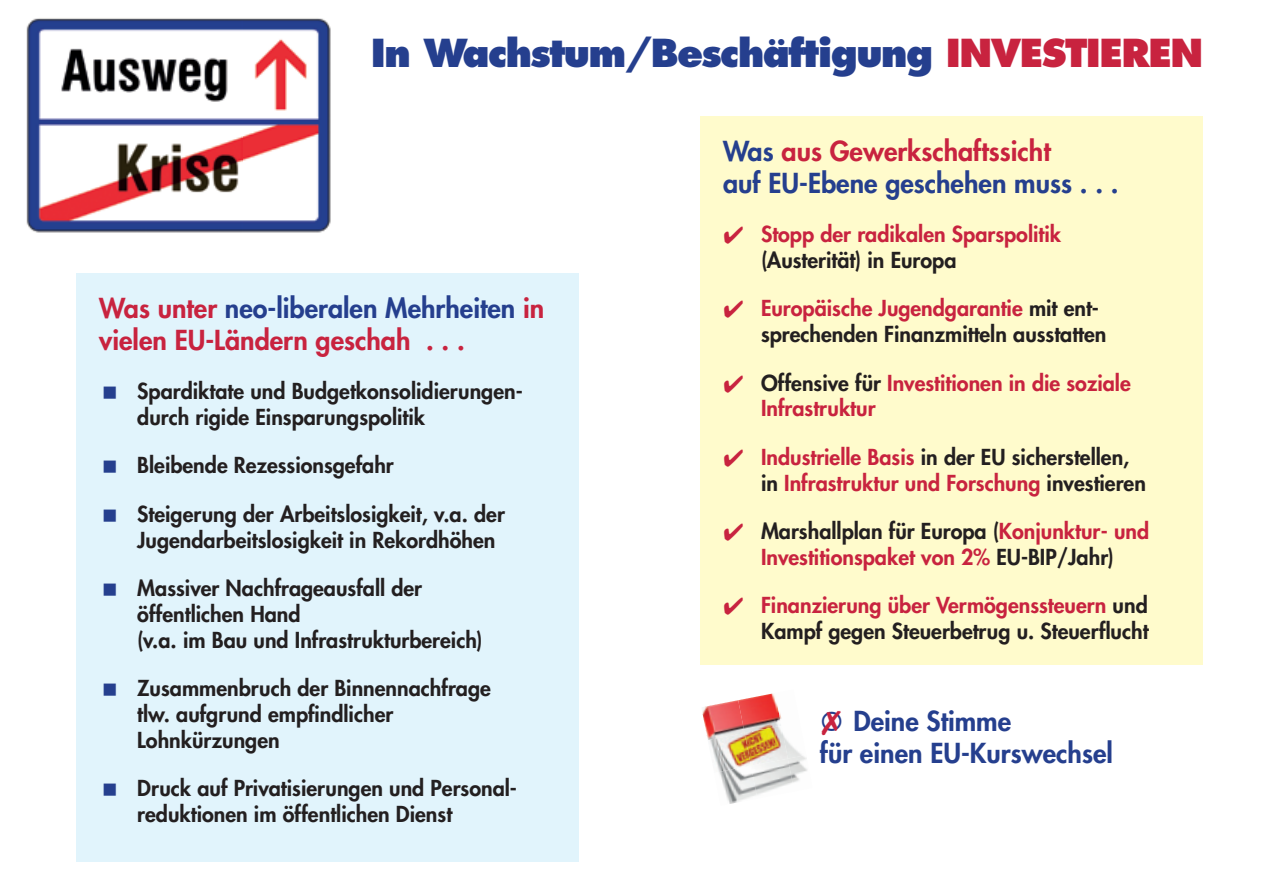
<style>
.page{position:relative;width:1263px;height:893px;background:#fff}
.page>*{position:absolute;margin:0;border:0;box-sizing:border-box;transform-origin:0 0}
.t1{font:800 37.5px "Futura Std";letter-spacing:-.04em;color:#253f8e}
.t2{font:800 26.85px/32.2px "Futura Std";color:#253f8e}
.t3{font:800 26.85px/32.2px "Futura Std";color:#c8233f}
.t4{font:800 21.45px/25.8px "Futura Std";color:#231f20}
.t5{font:800 21.45px/25.8px "Futura Std";color:#c8233f}
.s1{color:#c8233f}
.s2{color:#253f8e}
.s3{color:#231f20}
</style>
<div class="page">
<img style="left:26px;top:18px;width:305px;height:215px">
<div style="left:76px;top:273px;width:503px;height:589px;background:#e1f4fc"></div>
<div style="left:700px;top:116px;width:503px;height:548px;background:#fffbcc"></div>
<img style="left:702px;top:700px;width:36px;height:39px">
<img style="left:738px;top:693px;width:37px;height:40px">
<img style="left:775px;top:701px;width:27px;height:54px">
<img style="left:708px;top:733px;width:36px;height:33px">
<img style="left:744px;top:726px;width:44px;height:40px">
<img style="left:717px;top:766px;width:34px;height:38px">
<img style="left:751px;top:759px;width:37px;height:38px">
<img style="left:788px;top:755px;width:19px;height:30px">
<h1 class="t1" style="left:371px;top:29px;width:834px">In Wachstum/Beschäftigung <span class="s1">INVESTIEREN</span></h1>
<p class="t3" style="left:99px;top:292px;width:447px">Was unter <span class="s2">neo-liberalen Mehrheiten</span> in vielen EU-Ländern geschah . . .</p>
<p class="t4" style="left:137px;top:378px;width:387px">Spardiktate und Budgetkonsolidierungen&shy;durch rigide Einsparungspolitik</p>
<p class="t4" style="left:137px;top:452px;width:258px">Bleibende Rezessionsgefahr</p>
<p class="t4" style="left:137px;top:501px;width:369px">Steigerung der Arbeitslosigkeit, v.a. der<br>Jugendarbeitslosigkeit in Rekordhöhen</p>
<p class="t4" style="left:137px;top:575px;width:347px">Massiver Nachfrageausfall der öffentlichen Hand<br>(v.a. im Bau und Infrastrukturbereich)</p>
<p class="t4" style="left:137px;top:675px;width:355px">Zusammenbruch der Binnennachfrage tlw. aufgrund empfindlicher<br>Lohnkürzungen</p>
<p class="t4" style="left:137px;top:775px;width:381px">Druck auf Privatisierungen und Personal&shy;reduktionen im öffentlichen Dienst</p>
<p class="t2" style="left:723px;top:135px;width:397px">Was <span class="s1">aus Gewerkschaftssicht<br></span>auf EU-Ebene geschehen muss . . .</p>
<p class="t5" style="left:761px;top:221px;width:302px;text-indent:-38px">✔ Stopp der radikalen Sparspolitik <span class="s3">(Austerität) in Europa</span></p>
<p class="t4" style="left:761px;top:295px;width:347px;text-indent:-38px"><span class="s1">✔ Europäische Jugendgarantie</span> mit ent&shy;sprechenden Finanzmitteln ausstatten</p>
<p class="t5" style="left:761px;top:370px;width:371px;text-indent:-38px">✔ <span class="s3">Offensive für</span> Investitionen in die soziale<br>Infrastruktur</p>
<p class="t5" style="left:761px;top:444px;width:386px;text-indent:-38px">✔ Industrielle Basis <span class="s3">in der EU sicherstellen, in</span> Infrastruktur und Forschung <span class="s3">investieren</span></p>
<p class="t5" style="left:723px;top:518px;width:428px;text-align:center">✔ <span class="s3">Marshallplan für Europa (</span>Konjunktur- und<br>Investitionspaket von 2% <span class="s3">EU-BIP/Jahr)</span></p>
<p class="t4" style="left:723px;top:593px;width:427px;text-align:right"><span class="s1">✔ Finanzierung über Vermögenssteuern</span> und<br>Kampf gegen Steuerbetrug u. Steuerflucht</p>
<p class="t2" style="left:820px;top:705px;width:294px">○ Deine Stimme<br>für einen EU-Kurswechsel</p>
</div>
